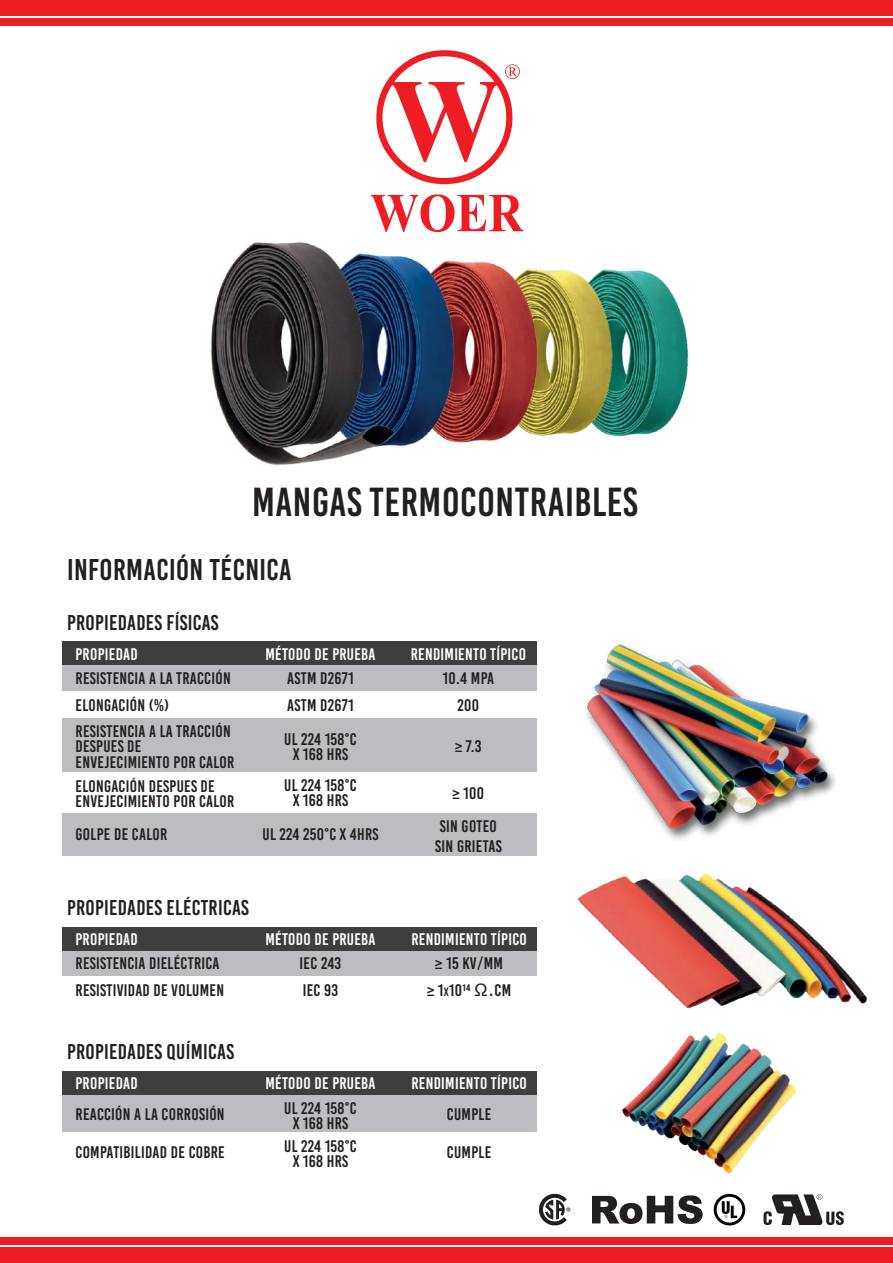
<style>
.page{position:relative;width:893px;height:1263px;background:#fff}
.page>*{position:absolute;margin:0;border:0;box-sizing:border-box;transform-origin:0 0}
.t1{font:40.5px "Bebas Kai";letter-spacing:.015em;color:#231f20}
.t2{font:30px "Bebas Kai";letter-spacing:.015em;color:#231f20}
.t3{font:21.45px "Bebas Kai";letter-spacing:.015em;color:#231f20}
.t4{font:16.8px/15.3px "Bebas Kai";letter-spacing:.02em;color:#231f20;text-align:center}
.t5{font:16.8px "Bebas Kai";letter-spacing:.02em;color:#fff}
.s1{font-size:12px}
.s2{font-family:"Verdana"}
</style>
<div class="page">
<div style="left:62px;top:665px;width:475px;height:26px;background:#bcbdc0"></div>
<div style="left:62px;top:812px;width:475px;height:44px;background:#bcbdc0"></div>
<div style="left:62px;top:642px;width:475px;height:23px;background:#3e3e3f"></div>
<div style="left:62px;top:718px;width:475px;height:54px;background:#bcbdc0"></div>
<div style="left:62px;top:950px;width:475px;height:26px;background:#bcbdc0"></div>
<div style="left:62px;top:927px;width:475px;height:23px;background:#3e3e3f"></div>
<div style="left:62px;top:1094px;width:475px;height:38px;background:#bcbdc0"></div>
<div style="left:62px;top:1071px;width:475px;height:23px;background:#3e3e3f"></div>
<div style="left:0;top:0;width:893px;height:15px;background:#ee1d23"></div>
<div style="left:0;top:18px;width:893px;height:8px;background:#ee1d23"></div>
<div style="left:0;top:1248px;width:893px;height:15px;background:#ee1d23"></div>
<div style="left:0;top:1237px;width:893px;height:8px;background:#ee1d23"></div>
<svg style="left:592px;top:1195px;width:111px;height:29px"></svg>
<svg style="left:539px;top:1194px;width:31px;height:32px"></svg>
<svg style="left:714px;top:1194px;width:31px;height:31px"></svg>
<svg style="left:371px;top:194px;width:153px;height:38px"></svg>
<svg style="left:376px;top:50px;width:144px;height:134px"></svg>
<img style="left:210px;top:242px;width:479px;height:223px">
<svg style="left:763px;top:1194px;width:81px;height:31px"></svg>
<img style="left:577px;top:889px;width:289px;height:119px">
<img style="left:586px;top:644px;width:249px;height:245px">
<img style="left:622px;top:1033px;width:173px;height:140px">
<h1 class="t1" style="left:252px;top:481px;width:387px">MANGAS TERMOCONTRAIBLES</h1>
<h2 class="t2" style="left:67px;top:553px;width:226px">INFORMACIÓN TÉCNICA</h2>
<p class="t3" style="left:67px;top:611px;width:153px">PROPIEDADES FÍSICAS</p>
<p class="t4" style="left:76px;top:671px;width:157px">RESISTENCIA A LA TRACCIÓN</p>
<p class="t5" style="left:265px;top:645px;width:112px">MÉTODO DE PRUEBA</p>
<p class="t4" style="left:287px;top:665px;width:68px;line-height:26.4px;text-align:left">ASTM D2671<br>ASTM D2671</p>
<p class="t5" style="left:411px;top:645px;width:117px">RENDIMIENTO TÍPICO</p>
<p class="t4" style="left:443px;top:665px;width:53px;line-height:26.4px">10.4 MPA<br>200</p>
<p class="t5" style="left:76px;top:645px;width:64px">PROPIEDAD</p>
<p class="t4" style="left:76px;top:697px;width:95px">ELONGACIÓN (%)</p>
<p class="t4" style="left:76px;top:724px;width:160px;text-align:left">RESISTENCIA A LA TRACCIÓN<br>DESPUES DE<br>ENVEJECIMIENTO POR CALOR</p>
<p class="t4" style="left:76px;top:778px;width:160px;text-align:left">ELONGACIÓN DESPUES DE<br>ENVEJECIMIENTO POR CALOR</p>
<p class="t4" style="left:76px;top:827px;width:93px">GOLPE DE CALOR</p>
<p class="t4" style="left:284px;top:732px;width:74px">UL 224 158°C<br>X 168 HRS</p>
<p class="t4" style="left:284px;top:777px;width:74px">UL 224 158°C<br>X 168 HRS</p>
<p class="t4" style="left:262px;top:827px;width:118px">UL 224 250°C X 4HRS</p>
<p class="t3" style="left:67px;top:896px;width:183px">PROPIEDADES ELÉCTRICAS</p>
<p class="t4" style="left:76px;top:956px;width:146px">RESISTENCIA DIELÉCTRICA</p>
<p class="t5" style="left:76px;top:930px;width:64px">PROPIEDAD</p>
<p class="t4" style="left:76px;top:982px;width:150px">RESISTIVIDAD DE VOLUMEN</p>
<p class="t5" style="left:265px;top:930px;width:112px">MÉTODO DE PRUEBA</p>
<p class="t4" style="left:300px;top:950px;width:43px;line-height:26.4px;text-align:left">IEC 243<br>IEC 93</p>
<p class="t3" style="left:67px;top:1040px;width:168px">PROPIEDADES QUÍMICAS</p>
<p class="t4" style="left:455px;top:738px;width:28px">≥ 7.3</p>
<p class="t4" style="left:453px;top:785px;width:33px">≥ 100</p>
<p class="t4" style="left:435px;top:816px;width:68px;line-height:20.2px;text-align:left">SIN GOTEO<br>SIN GRIETAS</p>
<p class="t5" style="left:411px;top:930px;width:117px">RENDIMIENTO TÍPICO</p>
<p class="t4" style="left:427px;top:950px;width:86px;line-height:26.4px">≥ 15 KV/MM<br>≥ 1<span class="s1">X</span>1014 <span class="s2">Ω.</span>CM</p>
<p class="t5" style="left:76px;top:1074px;width:64px">PROPIEDAD</p>
<p class="t5" style="left:265px;top:1074px;width:112px">MÉTODO DE PRUEBA</p>
<p class="t5" style="left:411px;top:1074px;width:117px">RENDIMIENTO TÍPICO</p>
<p class="t4" style="left:447px;top:1107px;width:46px">CUMPLE</p>
<p class="t4" style="left:284px;top:1100px;width:74px">UL 224 158°C<br>X 168 HRS</p>
<p class="t4" style="left:76px;top:1107px;width:151px">REACCIÓN A LA CORROSIÓN</p>
<p class="t4" style="left:284px;top:1138px;width:74px">UL 224 158°C<br>X 168 HRS</p>
<p class="t4" style="left:76px;top:1145px;width:151px">COMPATIBILIDAD DE COBRE</p>
<p class="t4" style="left:447px;top:1145px;width:46px">CUMPLE</p>
</div>
